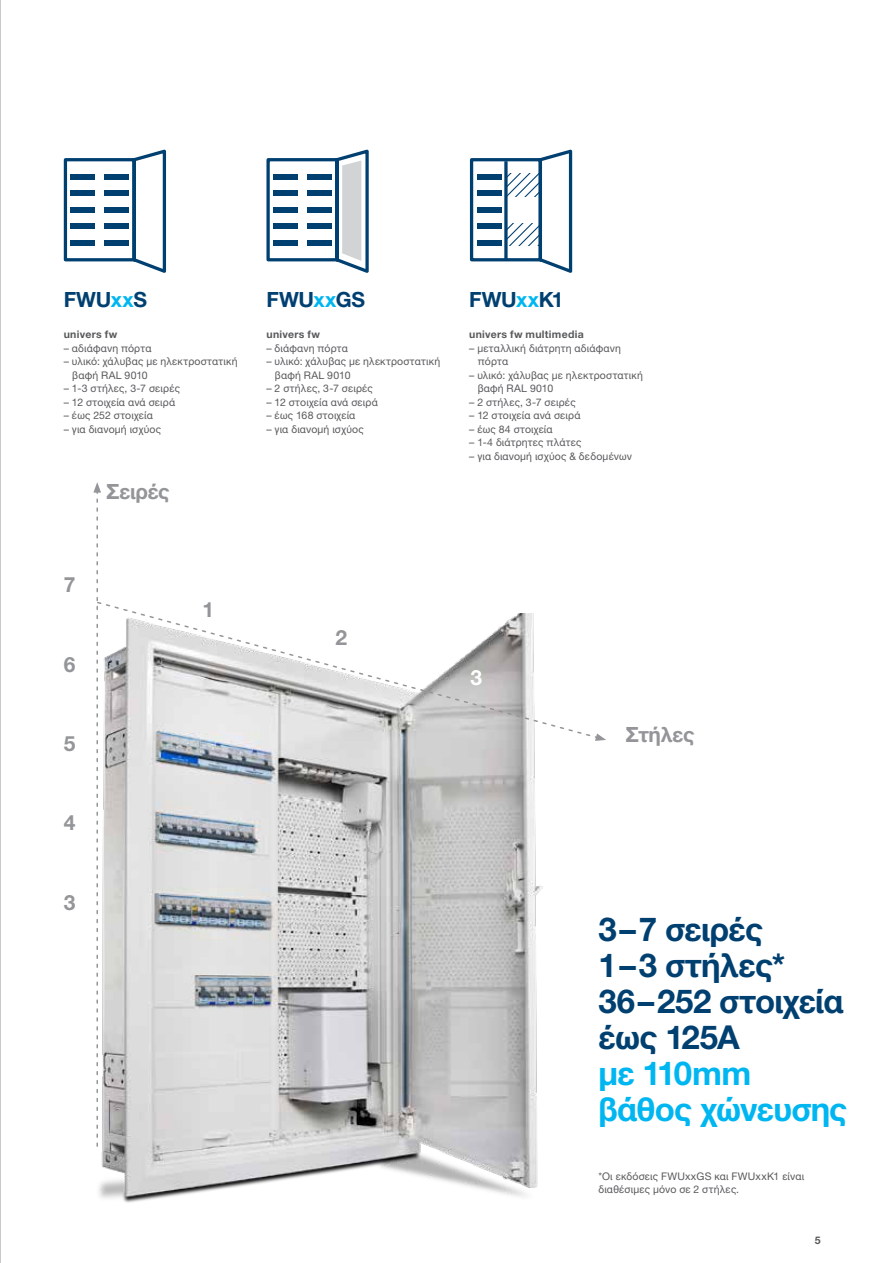
<style>
.page{position:relative;width:893px;height:1263px;background:#fff}
.page>*{position:absolute;margin:0;border:0;box-sizing:border-box;transform-origin:0 0}
.t1{font:700 33px/36px "Helvetica Neue LTW1 G";letter-spacing:-.015em;color:#004071}
.t2{font:700 33px/36px "Helvetica Neue LTW1 G";letter-spacing:-.025em;color:#00b6f1}
.t3{font:700 21px "Helvetica Neue LTW1 G";letter-spacing:-.015em;color:#004071}
.t4{font:700 21px "Helvetica Neue LTW1 G";letter-spacing:-.015em;color:#939598}
.t5{font:700 21px "Helvetica Neue LTW1 G";color:#fff}
.t6{font:10.5px/13.5px "Helvetica Neue LTW1 G";letter-spacing:.02em;color:#58595b}
.t7{font:700 10.5px "Helvetica Neue LTW1 G";letter-spacing:.03em;color:#58595b}
.s1{color:#00b6f1}
</style>
<div class="page">
<svg style="left:64px;top:150px;width:102px;height:123px"></svg>
<div style="left:71px;top:174px;width:24px;height:6px;background:#004071"></div>
<div style="left:71px;top:190px;width:24px;height:6px;background:#004071"></div>
<div style="left:71px;top:207px;width:24px;height:6px;background:#004071"></div>
<div style="left:71px;top:223px;width:24px;height:6px;background:#004071"></div>
<div style="left:71px;top:240px;width:24px;height:6px;background:#004071"></div>
<div style="left:105px;top:174px;width:24px;height:6px;background:#004071"></div>
<div style="left:105px;top:190px;width:24px;height:6px;background:#004071"></div>
<div style="left:105px;top:207px;width:24px;height:6px;background:#004071"></div>
<div style="left:105px;top:223px;width:24px;height:6px;background:#004071"></div>
<div style="left:105px;top:240px;width:24px;height:6px;background:#004071"></div>
<svg style="left:470px;top:150px;width:103px;height:123px"></svg>
<div style="left:477px;top:174px;width:24px;height:6px;background:#004071"></div>
<div style="left:477px;top:190px;width:24px;height:6px;background:#004071"></div>
<div style="left:477px;top:207px;width:24px;height:6px;background:#004071"></div>
<div style="left:477px;top:223px;width:24px;height:6px;background:#004071"></div>
<div style="left:477px;top:240px;width:24px;height:6px;background:#004071"></div>
<svg style="left:504px;top:161px;width:4px;height:98px"></svg>
<svg style="left:507px;top:174px;width:1px;height:22px"></svg>
<svg style="left:508px;top:174px;width:31px;height:22px"></svg>
<svg style="left:508px;top:223px;width:31px;height:23px"></svg>
<img style="left:96px;top:740px;width:447px;height:463px">
<svg style="left:93px;top:482px;width:8px;height:664px"></svg>
<svg style="left:96px;top:601px;width:499px;height:139px"></svg>
<svg style="left:595px;top:733px;width:11px;height:8px"></svg>
<svg style="left:266px;top:150px;width:103px;height:123px"></svg>
<hr style="left:0;top:0;width:1px;height:1263px;background:#939598">
<h2 class="t3" style="left:64px;top:286px;width:85px">FWU<span class="s1">xx</span>S</h2>
<p class="t7" style="left:64px;top:328px;width:55px">univers fw</p>
<p class="t6" style="left:64px;top:341px;width:89px">– αδιάφανη πόρτα</p>
<p class="t6" style="left:72px;top:354px;width:167px;text-indent:-9px">– υλικό: χάλυβας με ηλεκτροστατική βαφή RAL 9010</p>
<p class="t6" style="left:64px;top:381px;width:118px">– 1-3 στήλες, 3-7 σειρές</p>
<p class="t6" style="left:64px;top:395px;width:113px">– 12 στοιχεία ανά σειρά</p>
<p class="t6" style="left:64px;top:408px;width:91px">– έως 252 στοιχεία</p>
<p class="t6" style="left:64px;top:422px;width:99px">– για διανομή ισχύος</p>
<h2 class="t4" style="left:106px;top:478px;width:65px">Σειρές</h2>
<h2 class="t3" style="left:266px;top:286px;width:100px">FWU<span class="s1">xx</span>GS</h2>
<p class="t7" style="left:266px;top:328px;width:55px">univers fw</p>
<p class="t6" style="left:266px;top:341px;width:83px">– διάφανη πόρτα</p>
<p class="t6" style="left:275px;top:354px;width:167px;text-indent:-9px">– υλικό: χάλυβας με ηλεκτροστατική βαφή RAL 9010</p>
<p class="t6" style="left:266px;top:381px;width:108px">– 2 στήλες, 3-7 σειρές</p>
<p class="t6" style="left:266px;top:395px;width:113px">– 12 στοιχεία ανά σειρά</p>
<p class="t6" style="left:266px;top:408px;width:90px">– έως 168 στοιχεία</p>
<p class="t6" style="left:266px;top:422px;width:99px">– για διανομή ισχύος</p>
<h2 class="t3" style="left:469px;top:286px;width:96px">FWU<span class="s1">xx</span>K1</h2>
<p class="t7" style="left:469px;top:328px;width:116px">univers fw multimedia</p>
<p class="t6" style="left:478px;top:341px;width:144px;text-indent:-9px">– μεταλλική διάτρητη αδιάφανη πόρτα</p>
<p class="t6" style="left:478px;top:368px;width:167px;text-indent:-9px">– υλικό: χάλυβας με ηλεκτροστατική βαφή RAL 9010</p>
<p class="t6" style="left:469px;top:395px;width:108px">– 2 στήλες, 3-7 σειρές</p>
<p class="t6" style="left:469px;top:408px;width:113px">– 12 στοιχεία ανά σειρά</p>
<p class="t6" style="left:469px;top:422px;width:85px">– έως 84 στοιχεία</p>
<p class="t6" style="left:469px;top:435px;width:114px">– 1-4 διάτρητες πλάτες</p>
<p class="t6" style="left:469px;top:449px;width:164px">– για διανομή ισχύος &amp; δεδομένων</p>
<h2 class="t4" style="left:64px;top:572px;width:13px">7</h2>
<h2 class="t4" style="left:64px;top:651px;width:13px">6</h2>
<h2 class="t4" style="left:64px;top:730px;width:13px">5</h2>
<h2 class="t4" style="left:64px;top:810px;width:13px">4</h2>
<h2 class="t4" style="left:64px;top:889px;width:13px">3</h2>
<h2 class="t4" style="left:202px;top:596px;width:13px">1</h2>
<h2 class="t4" style="left:336px;top:625px;width:13px">2</h2>
<h2 class="t5" style="left:471px;top:665px;width:13px">3</h2>
<h2 class="t4" style="left:626px;top:721px;width:70px">Στήλες</h2>
<h1 class="t1" style="left:598px;top:911px;width:247px">3–7 σειρές<br>1–3 στήλες*<br>36–252 στοιχεία έως 125A</h1>
<h1 class="t2" style="left:598px;top:1055px;width:250px">με 110mm βάθος χώνευσης</h1>
<p class="t6" style="left:598px;top:1169px;width:207px">*Οι εκδόσεις FWUxxGS και FWUxxK1 είναι διαθέσιμες μόνο σε 2 στήλες.</p>
<p class="t7" style="left:815px;top:1233px;width:7px">5</p>
</div>
